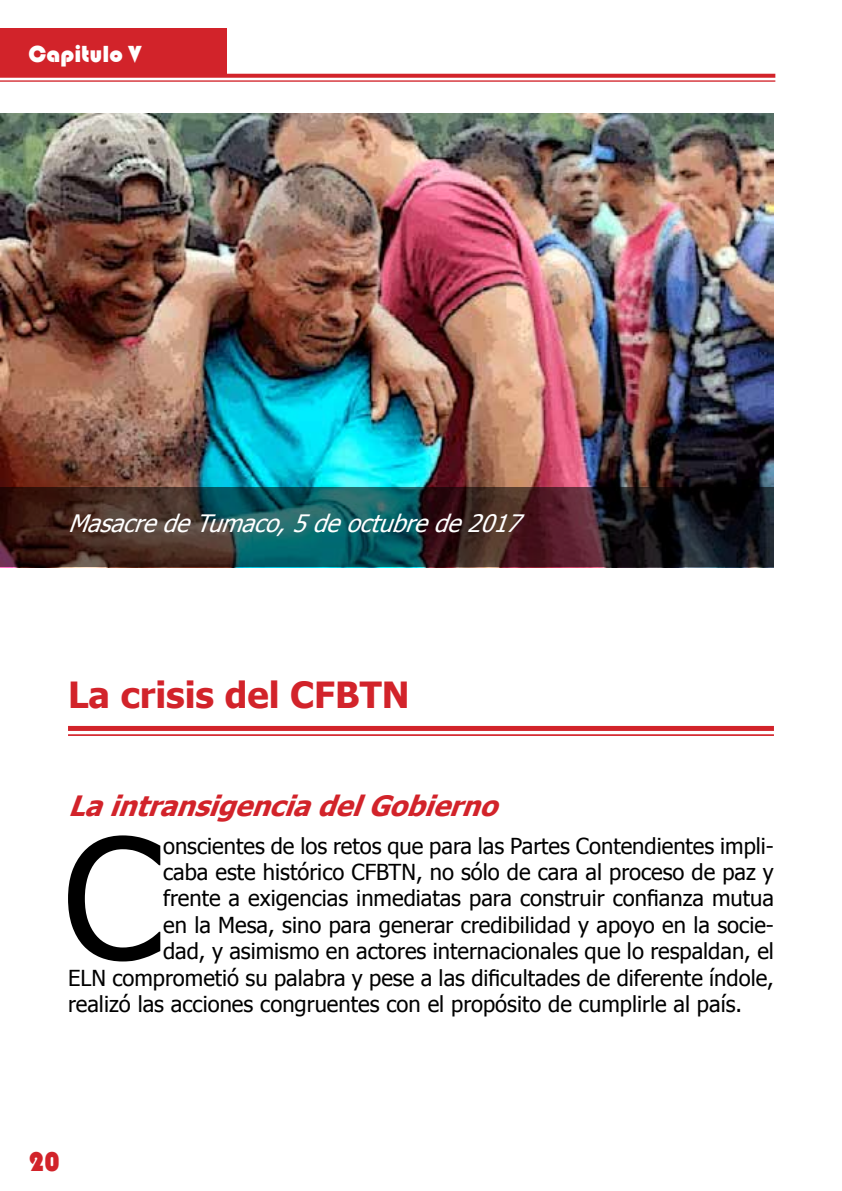
<style>
.page{position:relative;width:842px;height:1191px;background:#fff}
.page>*{position:absolute;margin:0;border:0;box-sizing:border-box;transform-origin:0 0}
.t1{font:167.2px "Tahoma";color:#000}
.t2{font:700 36px "Tahoma";color:#d2232a}
.t3{font:italic 700 28px "Tahoma";color:#d2232a}
.t4{font:28px "Bauhaus 93";color:#d2232a}
.t5{font:italic 24px "Tahoma";color:#fff}
.t6{font:24px "Bauhaus 93";color:#fff}
.t7{font:22px "Tahoma";color:#000}
</style>
<div class="page">
<img style="left:0;top:113px;width:774px;height:375px">
<div style="left:68px;top:726px;width:706px;height:5px;background:#d2232a"></div>
<hr style="left:68px;top:734px;width:706px;height:2px;background:#d2232a">
<svg style="left:0;top:488px;width:774px;height:79px;background:#2b3032"></svg>
<div style="left:0;top:28px;width:227px;height:46px;background:#d2232a"></div>
<svg style="left:0;top:74px;width:775px;height:4px;background:#d53138"></svg>
<hr style="left:0;top:80px;width:775px;height:2px;background:#d2232a">
<p class="t6" style="left:28px;top:40px;width:114px">Capitulo V</p>
<p class="t5" style="left:68px;top:507px;width:464px">MasacredeTumaco,5deoctubrede2017</p>
<h2 class="t2" style="left:68px;top:670px;width:343px">La crisis del CFBTN</h2>
<p class="t3" style="left:68px;top:786px;width:443px">LaintransigenciadelGobierno</p>
<h1 class="t1" style="left:63px;top:786px;width:102px">C</h1>
<p class="t7" style="left:163px;top:831px;width:612px">onscientes de los retos que para las Partes Contendientes impli-</p>
<p class="t7" style="left:163px;top:857px;width:612px">caba este histórico CFBTN, no sólo de cara al proceso de paz y</p>
<p class="t7" style="left:163px;top:883px;width:612px">frente a exigencias inmediatas para construir confianza mutua</p>
<p class="t7" style="left:163px;top:910px;width:612px">en la Mesa, sino para generar credibilidad y apoyo en la socie-</p>
<p class="t7" style="left:163px;top:936px;width:612px">dad, y asimismo en actores internacionales que lo respaldan, el</p>
<p class="t7" style="left:68px;top:963px;width:707px">ELN comprometió su palabra y pese a las dificultades de diferente índole,</p>
<p class="t7" style="left:68px;top:989px;width:676px">realizó las acciones congruentes con el propósito de cumplirle al país.</p>
<p class="t4" style="left:28px;top:1145px;width:33px">20</p>
</div>
